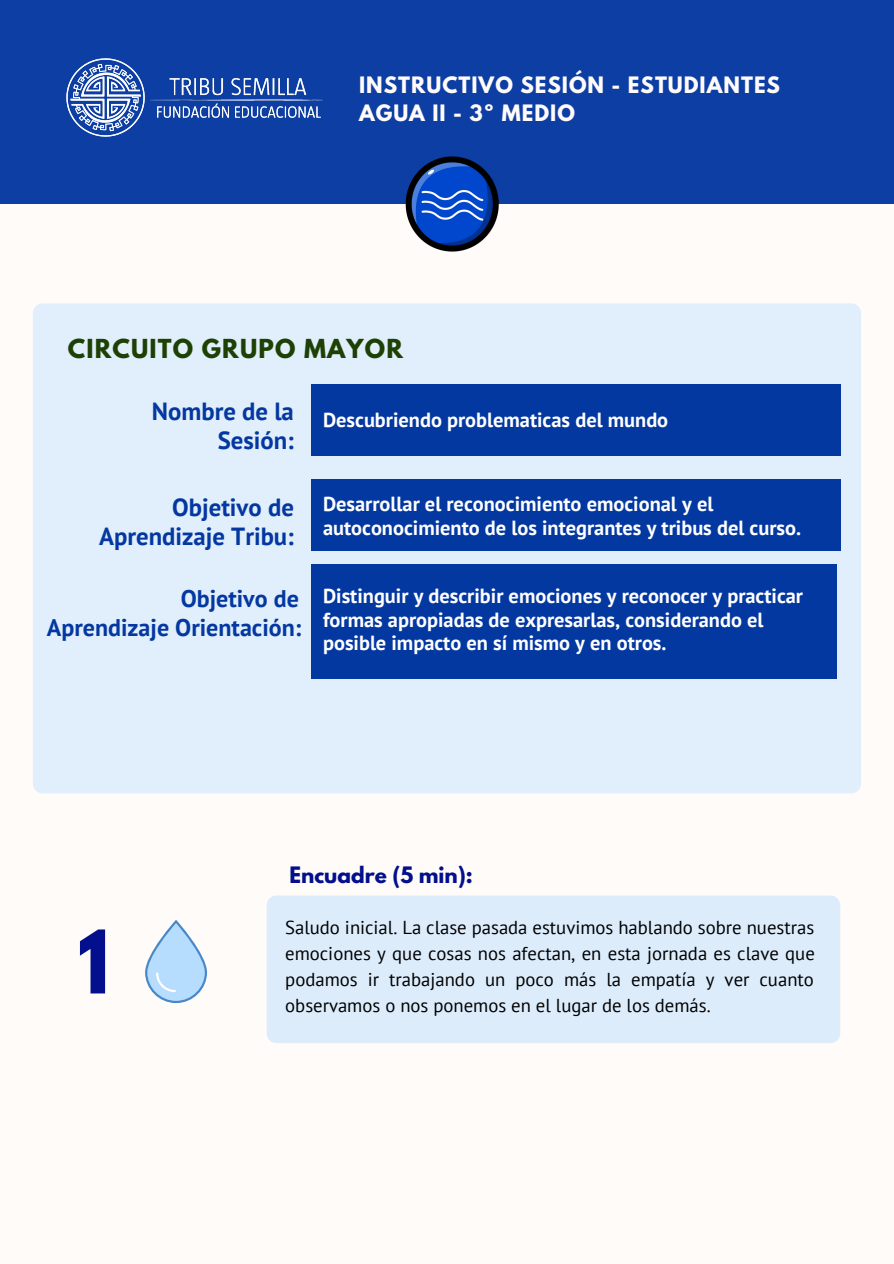
<style>
.page{position:relative;width:894px;height:1264px;background:#fff}
.page>*{position:absolute;margin:0;border:0;box-sizing:border-box;transform-origin:0 0}
.t1{font:700 77.55px "League Spartan";color:#030f8c}
.t2{font:700 24.75px/29.2px "PT Sans";color:#0438a1;text-align:right}
.t3{font:700 24px "PT Sans";color:#0438a1}
.t4{font:700 23.25px "League Spartan";letter-spacing:.05em;color:#1d4104}
.t5{font:700 20.4px/23.7px "PT Sans";color:#fff}
.t6{font:700 20.1px "League Spartan";color:#030f8c}
.t7{font:700 19.95px "League Spartan";letter-spacing:.05em;color:#fffbf9}
.t8{font:18.75px/26px "PT Sans";color:#000;text-align:justify}
</style>
<div class="page">
<div style="left:0;top:0;width:893px;height:1263px;background:#fffbf9"></div>
<div style="left:33px;top:303px;width:827px;height:490px;background:#e1eefb;border-radius:10px"></div>
<div style="left:311px;top:480px;width:529px;height:70px;background:#0438a1"></div>
<div style="left:266px;top:895px;width:574px;height:148px;background:#dcecfb;border-radius:10px"></div>
<div style="left:311px;top:384px;width:529px;height:71px;background:#0438a1"></div>
<div style="left:311px;top:563px;width:524px;height:115px;background:#0438a1"></div>
<div style="left:0;top:0;width:893px;height:204px;background:#0c3ea4"></div>
<img style="left:66px;top:58px;width:257px;height:79px">
<img style="left:405px;top:156px;width:93px;height:96px">
<svg style="left:145px;top:920px;width:62px;height:83px"></svg>
<p class="t7" style="left:359px;top:75px;width:422px">INSTRUCTIVO SESIÓN - ESTUDIANTES</p>
<p class="t7" style="left:359px;top:103px;width:217px">AGUA II - 3º MEDIO</p>
<p class="t4" style="left:68px;top:337px;width:336px">CIRCUITO GRUPO MAYOR</p>
<p class="t2" style="left:152px;top:396px;width:143px">Nombre de la<br>Sesión:</p>
<p class="t5" style="left:323px;top:407px;width:346px">Descubriendo problematicas del mundo</p>
<p class="t2" style="left:99px;top:492px;width:196px">Objetivo de<br>Aprendizaje Tribu:</p>
<p class="t5" style="left:323px;top:491px;width:479px">Desarrollar el reconocimiento emocional y el autoconocimiento de los integrantes y tribus del curso.</p>
<p class="t3" style="left:181px;top:583px;width:120px">Objetivo de</p>
<p class="t3" style="left:47px;top:611px;width:256px">Aprendizaje Orientación:</p>
<p class="t5" style="left:323px;top:583px;width:481px">Distinguir y describir emociones y reconocer y practicar formas apropiadas de expresarlas, considerando el posible impacto en sí mismo y en otros.</p>
<p class="t6" style="left:289px;top:864px;width:185px">Encuadre (5 min):</p>
<p class="t1" style="left:78px;top:923px;width:34px">1</p>
<p class="t8" style="left:285px;top:914px;width:531px">Saludo inicial. La clase pasada estuvimos hablando sobre nuestras emociones y que cosas nos afectan, en esta jornada es clave que podamos ir trabajando un poco más la empatía y ver cuanto observamos o nos ponemos en el lugar de los demás.</p>
</div>
